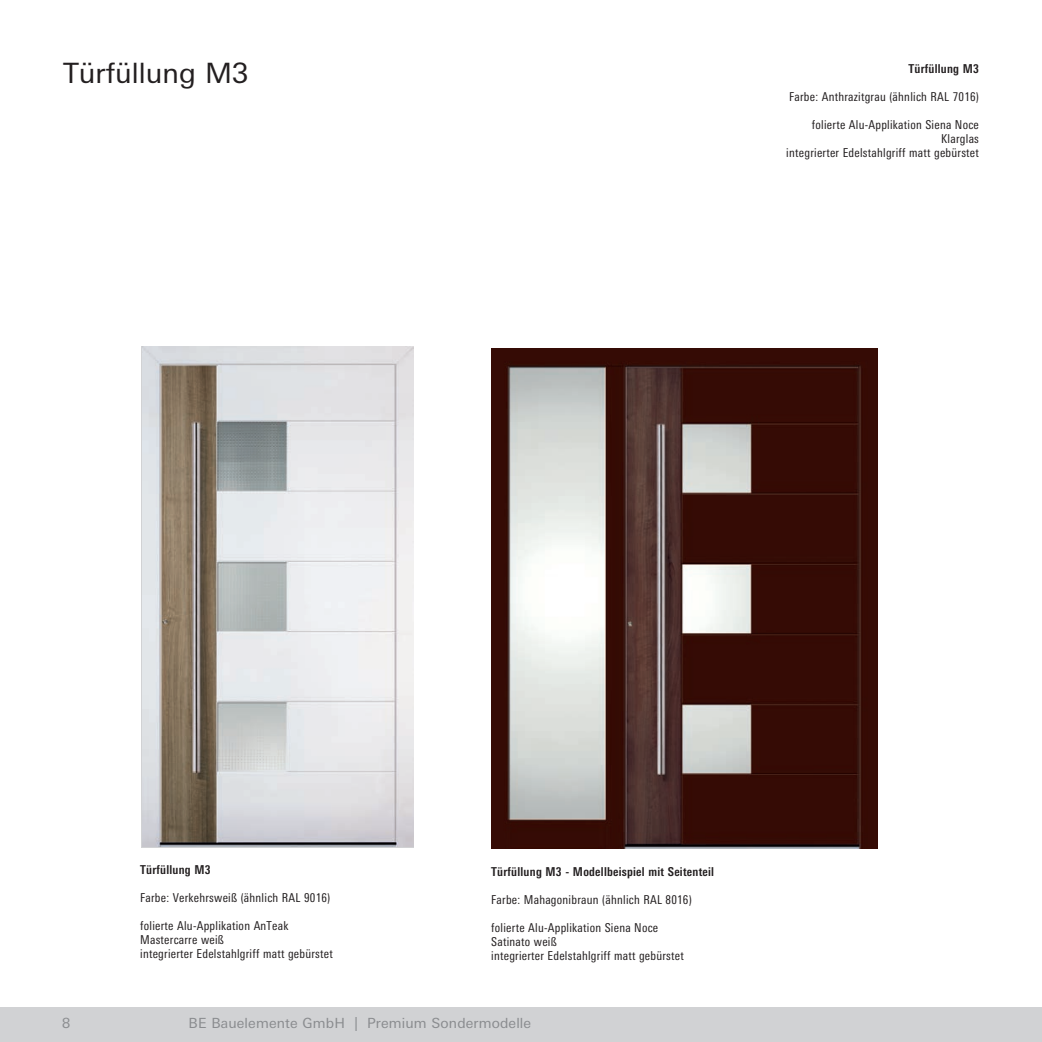
<style>
.page{position:relative;width:1042px;height:1042px;background:#fff}
.page>*{position:absolute;margin:0;border:0;box-sizing:border-box;transform-origin:0 0}
.t1{font:28px "LT Univers Basic";color:#231f20}
.t2{font:14px "LT Univers Basic";letter-spacing:.01em;color:#8a8c8f}
.t3{font:condensed 12.25px/14px "LT Univers";letter-spacing:.02em;color:#231f20}
.t4{font:700 condensed 12.25px "LT Univers";letter-spacing:.02em;color:#231f20}
</style>
<div class="page">
<div style="left:0;top:1007px;width:1042px;height:35px;background:#d1d2d4"></div>
<img style="left:143px;top:346px;width:270px;height:500px">
<img style="left:491px;top:348px;width:387px;height:500px">
<h1 class="t1" style="left:63px;top:57px;width:187px">Türfüllung M3</h1>
<p class="t4" style="left:908px;top:61px;width:72px">Türfüllung M3</p>
<p class="t3" style="left:789px;top:89px;width:191px">Farbe: Anthrazitgrau (ähnlich RAL 7016)</p>
<p class="t3" style="left:786px;top:117px;width:194px;text-align:right">folierte Alu-Applikation Siena Noce<br>Klarglas<br>integrierter Edelstahlgriff matt gebürstet</p>
<p class="t4" style="left:140px;top:863px;width:72px">Türfüllung M3</p>
<p class="t3" style="left:140px;top:891px;width:192px">Farbe: Verkehrsweiß (ähnlich RAL 9016)</p>
<p class="t3" style="left:140px;top:919px;width:194px">folierte Alu-Applikation AnTeak<br>Mastercarre weiß<br>integrierter Edelstahlgriff matt gebürstet</p>
<p class="t4" style="left:491px;top:864px;width:224px">Türfüllung M3 - Modellbeispiel mit Seitenteil</p>
<p class="t3" style="left:491px;top:892px;width:202px">Farbe: Mahagonibraun (ähnlich RAL 8016)</p>
<p class="t3" style="left:491px;top:920px;width:194px">folierte Alu-Applikation Siena Noce<br>Satinato weiß<br>integrierter Edelstahlgriff matt gebürstet</p>
<p class="t2" style="left:62px;top:1015px;width:10px">8</p>
<p class="t2" style="left:189px;top:1015px;width:344px">BE Bauelemente GmbH | Premium Sondermodelle</p>
</div>
